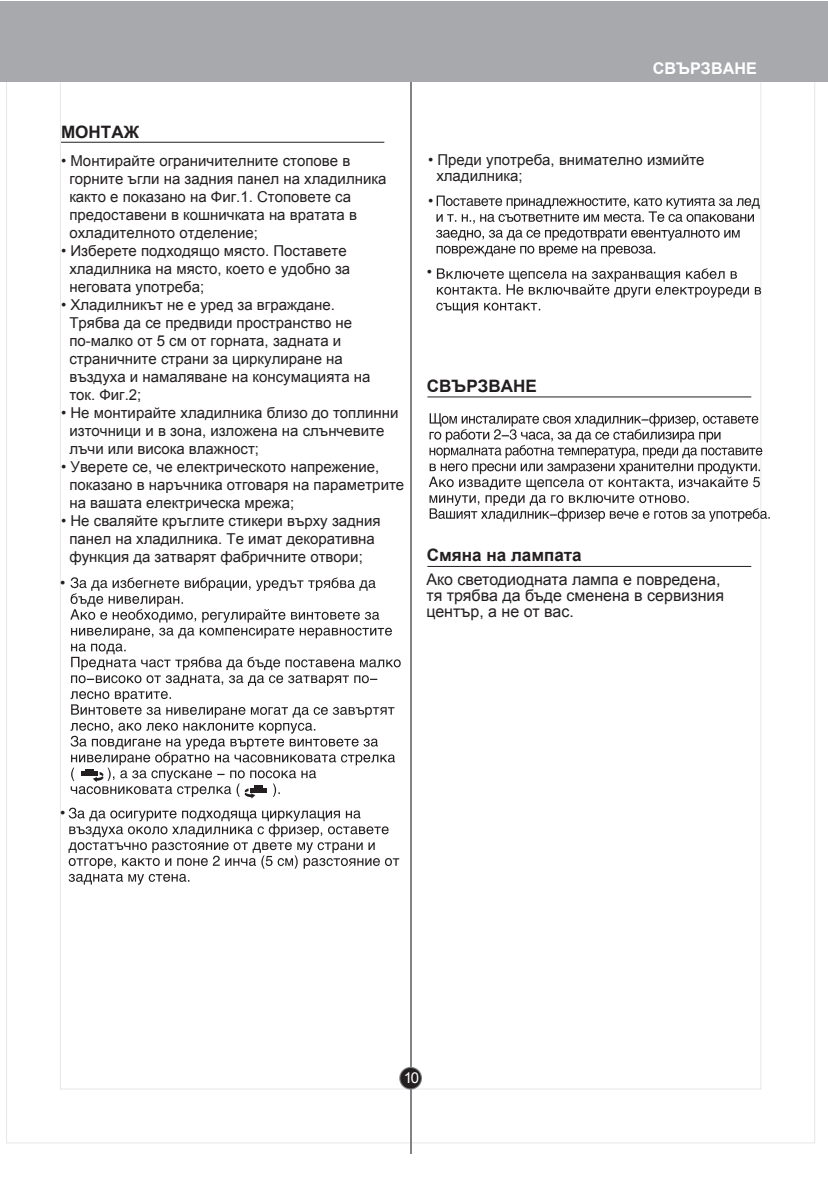
<style>
.page{position:relative;width:828px;height:1197px;background:#fff}
.page>*{position:absolute;margin:0;border:0;box-sizing:border-box;transform-origin:0 0}
.t1{font:700 17.2px "Arial";color:#231f20}
.t2{font:700 16.2px "Arial";color:#fff}
.t3{font:16px/16px "Arial";color:#231f20}
.t4{font:15px/18px "Arial";color:#231f20}
.t5{font:15px "Arial";color:#fff}
</style>
<div class="page">
<hr style="left:410px;top:65px;width:1px;height:1088px;background:#808285">
<svg style="left:399px;top:1066px;width:23px;height:23px"></svg>
<div style="left:400px;top:1067px;width:21px;height:21px;background:#231f20;border-radius:50%"></div>
<div style="left:0;top:1px;width:828px;height:81px;background:#a8a9ad"></div>
<hr style="left:61px;top:142px;width:323px;height:1px;background:#231f20">
<hr style="left:428px;top:396px;width:323px;height:1px;background:#231f20">
<hr style="left:428px;top:566px;width:323px;height:1px;background:#231f20">
<svg style="left:70px;top:577px;width:331px;height:221px"></svg>
<div style="left:251px;top:787px;width:16px;height:5px;background:#231f20"></div>
<div style="left:255px;top:785px;width:8px;height:5px;background:#231f20"></div>
<svg style="left:68px;top:807px;width:331px;height:77px"></svg>
<svg style="left:436px;top:195px;width:323px;height:29px"></svg>
<svg style="left:436px;top:230px;width:303px;height:10px"></svg>
<svg style="left:436px;top:246px;width:219px;height:10px"></svg>
<svg style="left:436px;top:268px;width:325px;height:45px"></svg>
<svg style="left:429px;top:413px;width:341px;height:108px"></svg>
<p class="t1" style="left:61px;top:120px;width:80px">МОНТАЖ</p>
<p class="t4" style="left:69px;top:152px;width:318px;text-indent:-8px">• Монтирайте ограничителните стопове в горните ъгли на задния панел на хладилника както е показано на Фиг.1. Стоповете са предоставени в кошничката на вратата в охладителното отделение;</p>
<p class="t4" style="left:69px;top:242px;width:282px;text-indent:-8px">• Изберете подходящо място. Поставете хладилника на място, което е удобно за неговата употреба;</p>
<p class="t4" style="left:69px;top:296px;width:302px;text-indent:-8px">• Хладилникът не е уред за вграждане.<br>Трябва да се предвиди пространство не по-малко от 5 см от горната, задната и страничните страни за циркулиране на въздуха и намаляване на консумацията на ток. Фиг.2;</p>
<p class="t4" style="left:69px;top:404px;width:331px;text-indent:-8px">• Не монтирайте хладилника близо до топлинни източници и в зона, изложена на слънчевите лъчи или висока влажност;</p>
<p class="t4" style="left:69px;top:458px;width:336px;text-indent:-8px">• Уверете се, че електрическото напрежение, показано в наръчника отговаря на параметрите на вашата електрическа мрежа;</p>
<p class="t4" style="left:69px;top:512px;width:313px;text-indent:-8px">• Не сваляйте кръглите стикери върху задния панел на хладилника. Те имат декоративна функция да затварят фабричните отвори;</p>
<p class="t4" style="left:60px;top:574px;width:7px">•</p>
<p class="t2" style="left:653px;top:58px;width:106px">СВЪРЗВАНЕ</p>
<p class="t4" style="left:436px;top:152px;width:270px;line-height:16px;text-indent:-8px">• Преди употреба, внимателно измийте хладилника;</p>
<p class="t4" style="left:428px;top:192px;width:7px">•</p>
<p class="t4" style="left:427px;top:263px;width:7px">•</p>
<p class="t1" style="left:427px;top:374px;width:112px">СВЪРЗВАНЕ</p>
<p class="t1" style="left:427px;top:543px;width:156px">Смяна на лампата</p>
<p class="t3" style="left:426px;top:572px;width:299px">Ако светодиодната лампа е повредена, тя трябва да бъде сменена в сервизния център, а не от вас.</p>
<p class="t4" style="left:60px;top:803px;width:7px">•</p>
<p class="t5" style="left:404px;top:1068px;width:17px">10</p>
</div>
